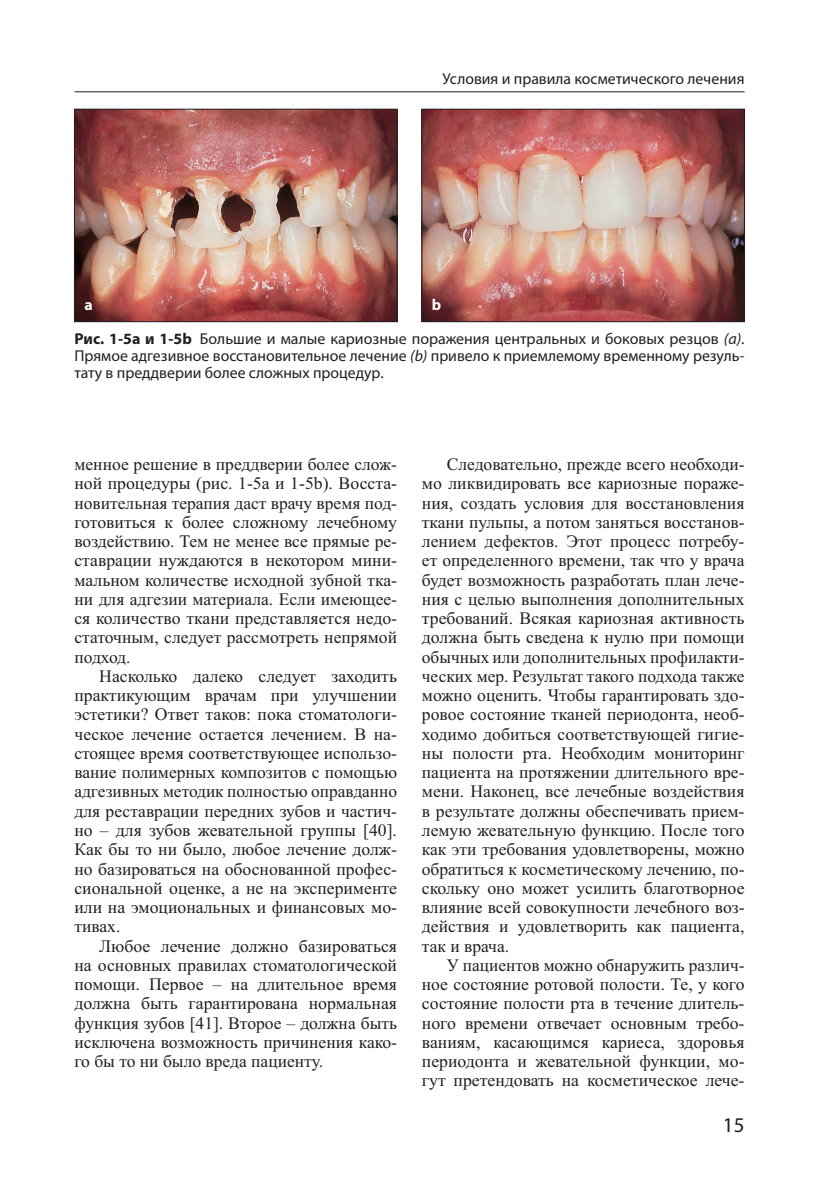
<style>
.page{position:relative;width:819px;height:1191px;background:#fff}
.page>*{position:absolute;margin:0;border:0;box-sizing:border-box;transform-origin:0 0}
.t1{font:21px "Myriad Pro";color:#231f20}
.t2{font:17.5px/19.2px "Times New Roman";color:#231f20;text-align:justify}
.t3{font:15.75px/16.6px "Myriad Pro";color:#231f20;text-align:justify}
.t4{font:700 15.75px "Myriad Pro";color:#fff}
.s1{font-weight:700}
.s2{font-style:italic}
</style>
<div class="page">
<hr style="left:74px;top:91px;width:670px;height:1px;background:#231f20">
<img style="left:76px;top:111px;width:319px;height:209px">
<div style="left:74px;top:109px;width:323px;height:213px;border:1px solid #231f20"></div>
<img style="left:423px;top:111px;width:320px;height:209px">
<div style="left:421px;top:109px;width:324px;height:213px;border:1px solid #231f20"></div>
<p class="t3" style="left:442px;top:72px;width:303px">Условия и правила косметического лечения</p>
<p class="t4" style="left:84px;top:298px;width:10px">a</p>
<p class="t4" style="left:432px;top:298px;width:11px">b</p>
<p class="t3" style="left:74px;top:332px;width:671px"><span class="s1">Рис. 1-5а и 1-5b</span> Большие и малые кариозные поражения центральных и боковых резцов <span class="s2">(а)</span>.<br>Прямое адгезивное восстановительное лечение <span class="s2">(b)</span> привело к приемлемому временному резуль&shy;тату в преддверии более сложных процедур.</p>
<p class="t2" style="left:74px;top:456px;width:324px">менное решение в преддверии более слож&shy;ной процедуры (рис. 1-5а и 1-5b). Восста&shy;новительная терапия даст врачу время под&shy;готовиться к более сложному лечебному воздействию. Тем не менее все прямые ре&shy;ставрации нуждаются в некотором мини&shy;мальном количестве исходной зубной тка&shy;ни для адгезии материала. Если имеющее&shy;ся количество ткани представляется недо&shy;статочным, следует рассмотреть непрямой подход.</p>
<p class="t2" style="left:74px;top:668px;width:324px;text-indent:25px">Насколько далеко следует заходить практикующим врачам при улучшении эстетики? Ответ таков: пока стоматологи&shy;ческое лечение остается лечением. В на&shy;стоящее время соответствующее использо&shy;вание полимерных композитов с помощью адгезивных методик полностью оправданно для реставрации передних зубов и частич&shy;но – для зубов жевательной группы [40].<br>Как бы то ни было, любое лечение долж&shy;но базироваться на обоснованной профес&shy;сиональной оценке, а не на эксперименте или на эмоциональных и финансовых мо&shy;тивах.</p>
<p class="t2" style="left:74px;top:937px;width:324px;text-indent:25px">Любое лечение должно базироваться на основных правилах стоматологической помощи. Первое – на длительное время должна быть гарантирована нормальная функция зубов [41]. Второе – должна быть исключена возможность причинения како&shy;го бы то ни было вреда пациенту.</p>
<p class="t2" style="left:422px;top:456px;width:324px;text-indent:25px">Следовательно, прежде всего необходи&shy;мо ликвидировать все кариозные пораже&shy;ния, создать условия для восстановления ткани пульпы, а потом заняться восстанов&shy;лением дефектов. Этот процесс потребу&shy;ет определенного времени, так что у врача будет возможность разработать план лече&shy;ния с целью выполнения дополнительных требований. Всякая кариозная активность должна быть сведена к нулю при помощи обычных или дополнительных профилакти&shy;ческих мер. Результат такого подхода также можно оценить. Чтобы гарантировать здо&shy;ровое состояние тканей периодонта, необ&shy;ходимо добиться соответствующей гигие&shy;ны полости рта. Необходим мониторинг пациента на протяжении длительного вре&shy;мени. Наконец, все лечебные воздействия в результате должны обеспечивать прием&shy;лемую жевательную функцию. После того как эти требования удовлетворены, можно обратиться к косметическому лечению, по&shy;скольку оно может усилить благотворное влияние всей совокупности лечебного воз&shy;действия и удовлетворить как пациента, так и врача.</p>
<p class="t2" style="left:422px;top:957px;width:324px;text-indent:25px">У пациентов можно обнаружить различ&shy;ное состояние ротовой полости. Те, у кого состояние полости рта в течение длитель&shy;ного времени отвечает основным требо&shy;ваниям, касающимся кариеса, здоровья периодонта и жевательной функции, мо&shy;гут претендовать на косметическое лече-</p>
<p class="t1" style="left:723px;top:1117px;width:23px">15</p>
</div>
